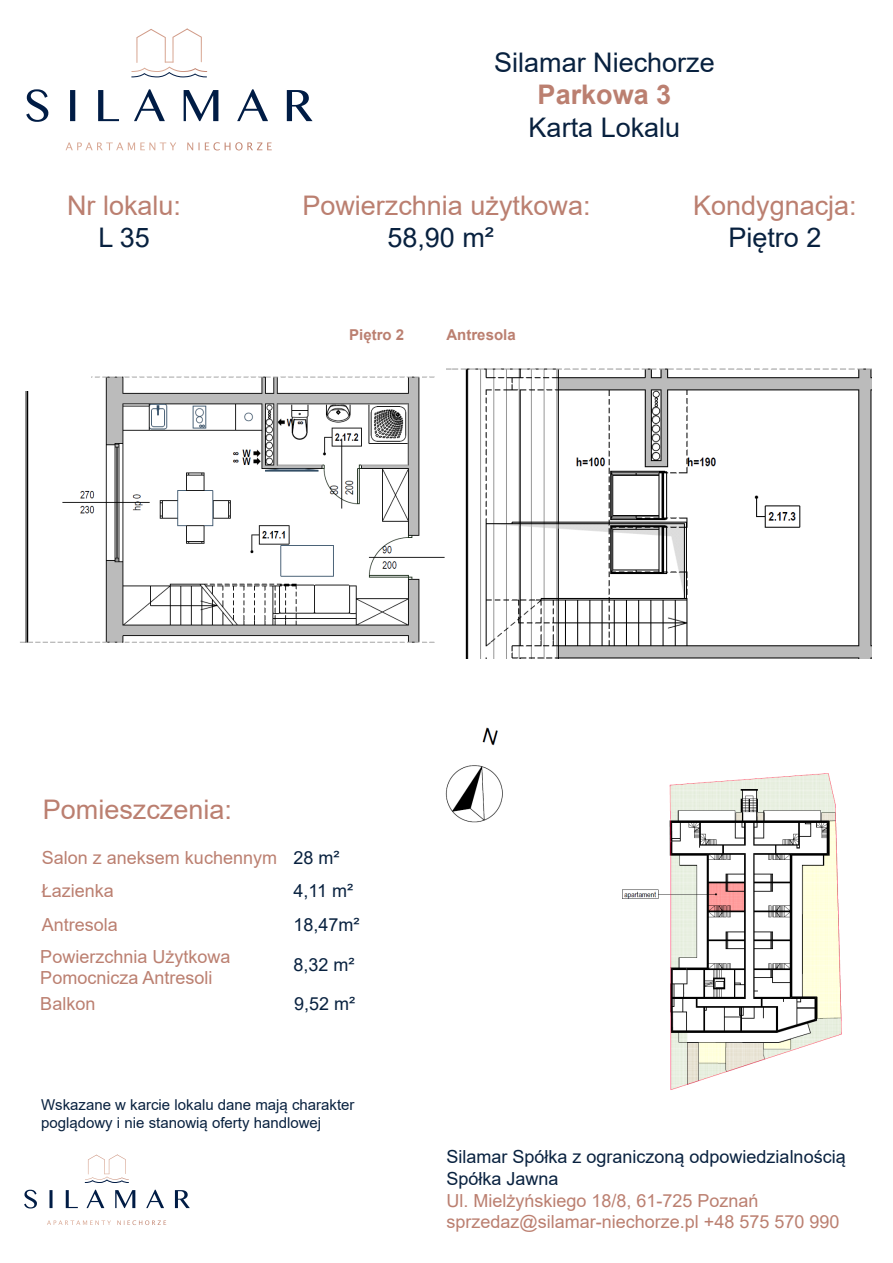
<style>
.page{position:relative;width:893px;height:1263px;background:#fff}
.page>*{position:absolute;margin:0;border:0;box-sizing:border-box;transform-origin:0 0}
.t1{font:27px "Arial";color:#bb7f70}
.t2{font:27px "Arial";color:#08213f}
.t3{font:700 27px "Arial";color:#bb7f70}
.t4{font:18px "Arial";color:#bb7f70}
.t5{font:18px "Arial";color:#08213f}
.t6{font:15px/18px "Arial";color:#08213f}
.t7{font:700 15px "Arial";color:#bb7f70}
</style>
<div class="page">
<svg style="left:24px;top:1190px;width:166px;height:18px"></svg>
<svg style="left:47px;top:1220px;width:119px;height:5px"></svg>
<svg style="left:85px;top:1154px;width:44px;height:29px"></svg>
<img style="left:446px;top:368px;width:426px;height:290px">
<img style="left:623px;top:773px;width:219px;height:317px">
<img style="left:445px;top:727px;width:58px;height:96px">
<svg style="left:26px;top:89px;width:287px;height:33px"></svg>
<svg style="left:66px;top:142px;width:206px;height:8px"></svg>
<svg style="left:131px;top:29px;width:77px;height:49px"></svg>
<img style="left:20px;top:376px;width:425px;height:267px">
<div style="left:19px;top:325px;width:72px;height:66px;background:#fff"></div>
<div style="left:587px;top:697px;width:71px;height:187px;background:#fff"></div>
<p class="t2" style="left:494px;top:44px;width:222px">Silamar Niechorze</p>
<p class="t3" style="left:538px;top:76px;width:135px">Parkowa 3</p>
<p class="t2" style="left:529px;top:109px;width:153px">Karta Lokalu</p>
<p class="t1" style="left:67px;top:187px;width:116px">Nr lokalu:</p>
<p class="t1" style="left:302px;top:187px;width:290px">Powierzchnia użytkowa:</p>
<p class="t1" style="left:693px;top:187px;width:165px">Kondygnacja:</p>
<p class="t2" style="left:98px;top:219px;width:53px">L 35</p>
<p class="t2" style="left:387px;top:219px;width:108px">58,90 m²</p>
<p class="t2" style="left:728px;top:219px;width:95px">Piętro 2</p>
<p class="t7" style="left:349px;top:325px;width:57px">Piętro 2</p>
<p class="t7" style="left:446px;top:325px;width:71px">Antresola</p>
<p class="t1" style="left:43px;top:791px;width:191px">Pomieszczenia:</p>
<p class="t4" style="left:42px;top:845px;width:237px">Salon z aneksem kuchennym</p>
<p class="t4" style="left:42px;top:879px;width:74px">Łazienka</p>
<p class="t4" style="left:42px;top:912px;width:78px">Antresola</p>
<p class="t4" style="left:40px;top:944px;width:192px">Powierzchnia Użytkowa</p>
<p class="t4" style="left:40px;top:965px;width:174px">Pomocnicza Antresoli</p>
<p class="t5" style="left:293px;top:845px;width:48px">28 m²</p>
<p class="t5" style="left:293px;top:879px;width:61px">4,11 m²</p>
<p class="t5" style="left:293px;top:912px;width:68px">18,47m²</p>
<p class="t5" style="left:293px;top:952px;width:63px">8,32 m²</p>
<p class="t4" style="left:40px;top:992px;width:57px">Balkon</p>
<p class="t5" style="left:294px;top:992px;width:63px">9,52 m²</p>
<p class="t6" style="left:41px;top:1096px;width:315px">Wskazane w karcie lokalu dane mają charakter poglądowy i nie stanowią oferty handlowej</p>
<p class="t5" style="left:446px;top:1145px;width:401px">Silamar Spółka z ograniczoną odpowiedzialnością</p>
<p class="t5" style="left:446px;top:1166px;width:114px">Spółka Jawna</p>
<p class="t4" style="left:446px;top:1188px;width:314px">Ul. Mielżyńskiego 18/8, 61-725 Poznań</p>
<p class="t4" style="left:446px;top:1209px;width:394px">sprzedaz@silamar-niechorze.pl +48 575 570 990</p>
</div>
